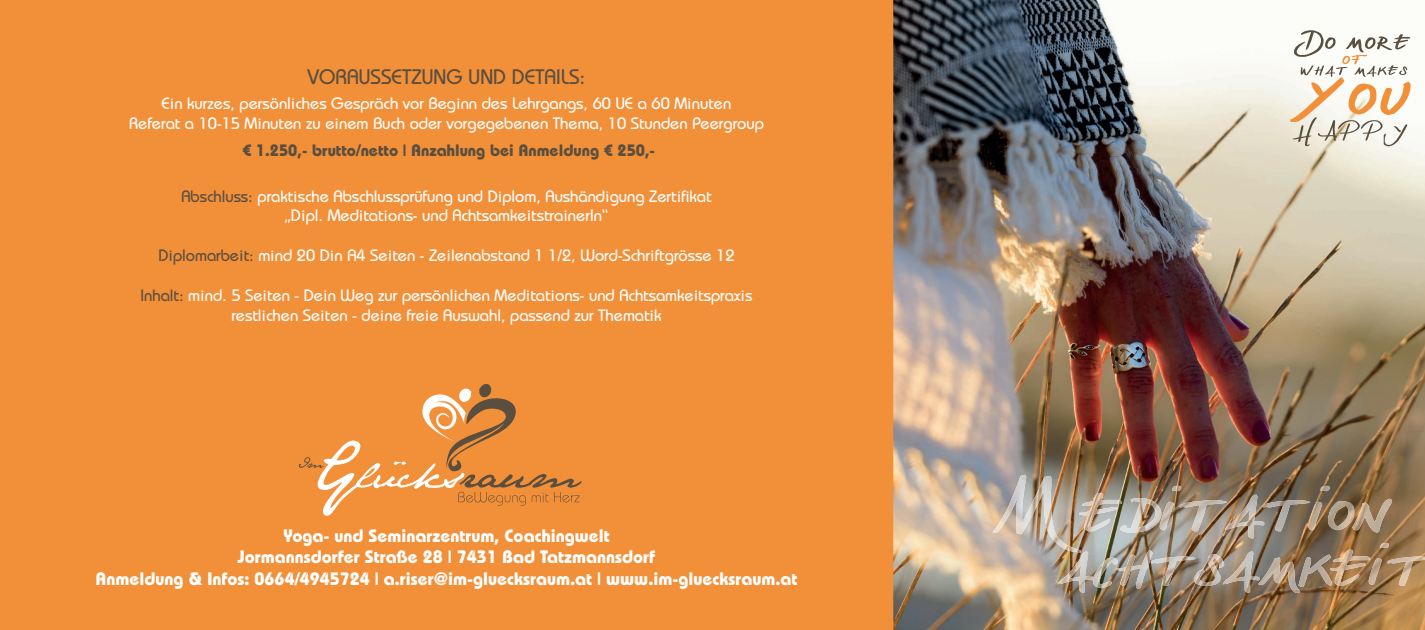
<style>
.page{position:relative;width:1425px;height:630px;background:#fff}
.page>*{position:absolute;margin:0;border:0;box-sizing:border-box;transform-origin:0 0}
.t1{font:500 21px "Bauhaus Std";color:#5a4e3e}
.t2{font:700 18px/21.6px "Bauhaus Std";color:#fff;text-align:center}
.t3{font:500 16.5px/19.8px "Bauhaus Std";color:#fff;text-align:center}
.t4{font:700 16.5px "Bauhaus Std";color:#5a4e3e}
.s1{color:#5a4e3e}
</style>
<div class="page">
<div style="left:0;top:0;width:893px;height:629px;background:#f2903a"></div>
<svg style="left:299px;top:384px;width:282px;height:131px"></svg>
<img style="left:893px;top:0;width:531px;height:629px">
<svg style="left:1290px;top:30px;width:120px;height:116px"></svg>
<img style="left:993px;top:474px;width:336px;height:78px">
<img style="left:1342px;top:498px;width:49px;height:34px">
<img style="left:1057px;top:543px;width:331px;height:49px">
<p class="t1" style="left:307px;top:64px;width:279px">VORAUSSETZUNG UND DETAILS:</p>
<p class="t3" style="left:129px;top:94px;width:636px">Ein kurzes, persönliches Gespräch vor Beginn des Lehrgangs, 60 UE a 60 Minuten<br>Referat a 10-15 Minuten zu einem Buch oder vorgegebenen Thema, 10 Stunden Peergroup</p>
<p class="t4" style="left:242px;top:140px;width:414px">€ 1.250,- brutto/netto | Anzahlung bei Anmeldung € 250,-</p>
<p class="t3" style="left:181px;top:186px;width:531px"><span class="s1">Abschluss:</span> praktische Abschlussprüfung und Diplom, Aushändigung Zertifikat „Dipl. Meditations- und AchtsamkeitstrainerIn“</p>
<p class="t3" style="left:158px;top:245px;width:577px"><span class="s1">Diplomarbeit:</span> mind 20 Din A4 Seiten - Zeilenabstand 1 1/2, Word-Schriftgrösse 12</p>
<p class="t3" style="left:140px;top:285px;width:613px"><span class="s1">Inhalt:</span> mind. 5 Seiten - Dein Weg zur persönlichen Meditations- und Achtsamkeitspraxis restlichen Seiten - deine freie Auswahl, passend zur Thematik</p>
<p class="t2" style="left:95px;top:524px;width:703px">Yoga- und Seminarzentrum, Coachingwelt<br>Jormannsdorfer Straße 28 | 7431 Bad Tatzmannsdorf<br>Anmeldung &amp; Infos: 0664/4945724 | a.riser@im-gluecksraum.at | www.im-gluecksraum.at</p>
</div>
